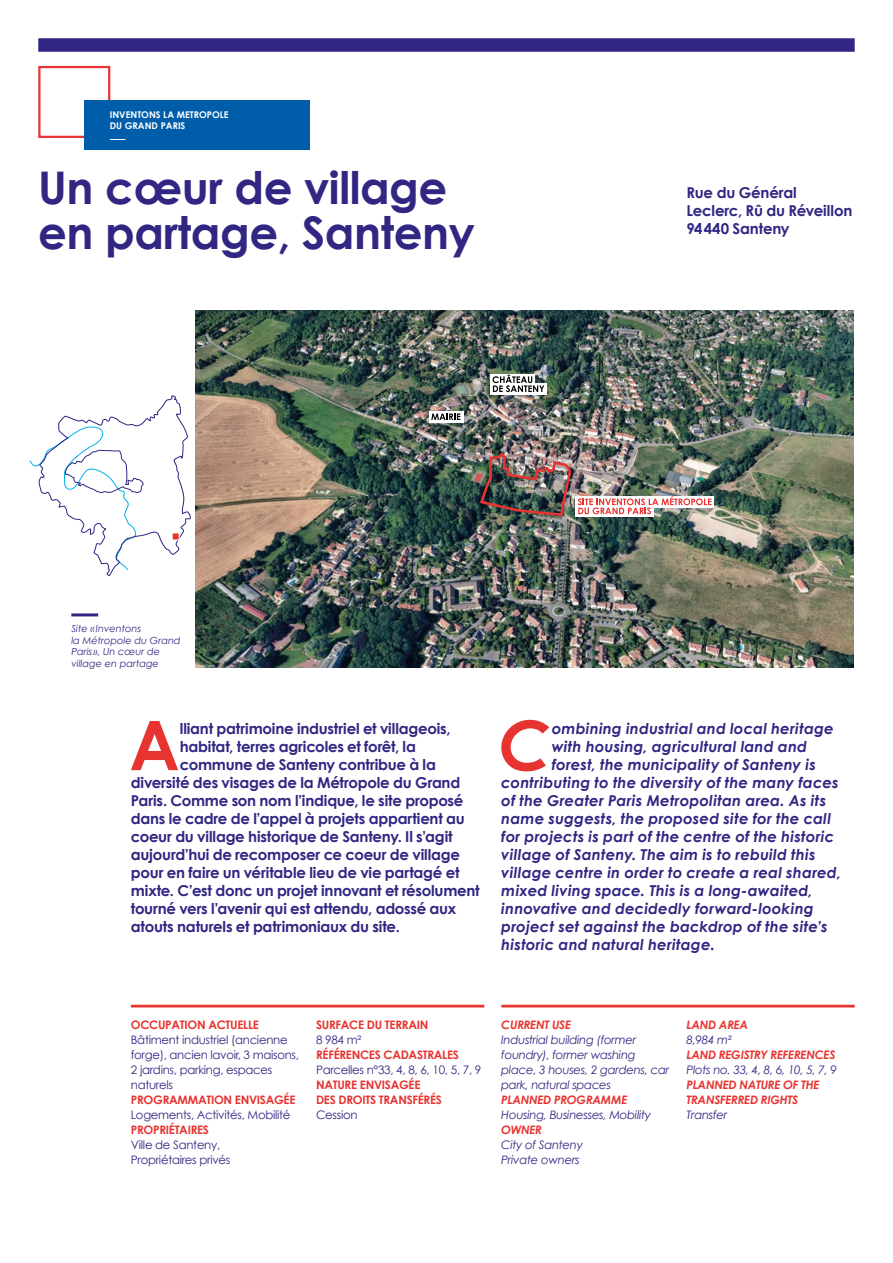
<style>
.page{position:relative;width:893px;height:1263px;background:#fff}
.page>*{position:absolute;margin:0;border:0;box-sizing:border-box;transform-origin:0 0}
.t1{font:700 68.4px "Century Gothic";color:#e73431}
.t2{font:italic 700 68.4px "Century Gothic";color:#e73431}
.t3{font:700 45px/45px "Century Gothic";letter-spacing:-.01em;color:#312783}
.t4{font:700 15px/18px "Century Gothic";letter-spacing:-.015em;color:#312783}
.t5{font:italic 700 15px "Century Gothic";letter-spacing:.01em;color:#312783}
.t6{font:11.7px/15px "Century Gothic";letter-spacing:-.025em;color:#312783}
.t7{font:italic 11.7px/15px "Century Gothic";letter-spacing:-.025em;color:#312783}
.t8{font:700 11.7px/15px "Century Gothic";letter-spacing:-.025em;color:#e73431}
.t9{font:italic 700 11.7px/15px "Century Gothic";letter-spacing:-.025em;color:#e73431}
.t10{font:italic 9.75px/11.7px "Century Gothic";color:#312783}
.t11{font:700 9.3px/11.1px "Century Gothic";color:#fff}
</style>
<div class="page">
<div style="left:38px;top:38px;width:817px;height:14px;background:#312783"></div>
<hr style="left:131px;top:1005px;width:353px;height:2px;background:#e73431">
<hr style="left:71px;top:613px;width:27px;height:3px;background:#312783">
<div style="left:38px;top:66px;width:72px;height:72px;border:2px solid #e73431"></div>
<div style="left:84px;top:101px;width:225px;height:49px;background:#005da9"></div>
<svg style="left:110px;top:139px;width:16px;height:1px"></svg>
<img style="left:196px;top:310px;width:658px;height:357px">
<svg style="left:490px;top:374px;width:45px;height:9px"></svg>
<div style="left:490px;top:383px;width:57px;height:11px;background:#fff"></div>
<svg style="left:493px;top:375px;width:51px;height:17px"></svg>
<div style="left:429px;top:411px;width:34px;height:11px;background:#fff"></div>
<svg style="left:431px;top:413px;width:29px;height:7px"></svg>
<svg style="left:711px;top:496px;width:3px;height:11px"></svg>
<img style="left:478px;top:450px;width:233px;height:67px">
<svg style="left:29px;top:395px;width:162px;height:181px"></svg>
<hr style="left:501px;top:1005px;width:354px;height:2px;background:#e73431">
<p class="t11" style="left:110px;top:108px;width:120px">INVENTONS LA METROPOLE<br>DU GRAND PARIS</p>
<h2 class="t3" style="left:38px;top:164px;width:438px">Un cœur de village en partage, Santeny</h2>
<p class="t4" style="left:686px;top:183px;width:167px">Rue du Général<br>Leclerc, Rû du Réveillon<br>94440 Santeny</p>
<p class="t10" style="left:71px;top:622px;width:111px">Site « Inventons<br>la Métropole du Grand<br>Paris », Un cœur de village en partage</p>
<h1 class="t1" style="left:129px;top:702px;width:52px">A</h1>
<p class="t4" style="left:180px;top:719px;width:272px">lliant patrimoine industriel et villageois,</p>
<p class="t4" style="left:180px;top:737px;width:238px">habitat, terres agricoles et forêt, la</p>
<p class="t4" style="left:180px;top:755px;width:258px">commune de Santeny contribue à la</p>
<p class="t4" style="left:131px;top:773px;width:331px">diversité des visages de la Métropole du Grand</p>
<p class="t4" style="left:131px;top:791px;width:334px">Paris. Comme son nom l’indique, le site proposé</p>
<p class="t4" style="left:131px;top:809px;width:335px">dans le cadre de l’appel à projets appartient au</p>
<p class="t4" style="left:131px;top:827px;width:323px">coeur du village historique de Santeny. Il s’agit</p>
<p class="t4" style="left:131px;top:845px;width:331px">aujourd’hui de recomposer ce coeur de village</p>
<p class="t4" style="left:131px;top:863px;width:330px">pour en faire un véritable lieu de vie partagé et</p>
<p class="t4" style="left:131px;top:881px;width:350px">mixte. C’est donc un projet innovant et résolument</p>
<p class="t4" style="left:131px;top:899px;width:327px">tourné vers l’avenir qui est attendu, adossé aux</p>
<p class="t4" style="left:131px;top:917px;width:270px">atouts naturels et patrimoniaux du site.</p>
<h1 class="t2" style="left:498px;top:701px;width:55px">C</h1>
<p class="t5" style="left:552px;top:719px;width:283px">ombining industrial and local heritage</p>
<p class="t5" style="left:552px;top:737px;width:257px">with housing, agricultural land and</p>
<p class="t5" style="left:552px;top:755px;width:266px">forest, the municipality of Santeny is</p>
<p class="t5" style="left:501px;top:773px;width:339px">contributing to the diversity of the many faces</p>
<p class="t5" style="left:501px;top:791px;width:326px">of the Greater Paris Metropolitan area. As its</p>
<p class="t5" style="left:501px;top:809px;width:331px">name suggests, the proposed site for the call</p>
<p class="t5" style="left:501px;top:827px;width:334px">for projects is part of the centre of the historic</p>
<p class="t5" style="left:501px;top:845px;width:316px">village of Santeny. The aim is to rebuild this</p>
<p class="t5" style="left:501px;top:863px;width:341px">village centre in order to create a real shared,</p>
<p class="t5" style="left:501px;top:881px;width:313px">mixed living space. This is a long-awaited,</p>
<p class="t5" style="left:501px;top:899px;width:314px">innovative and decidedly forward-looking</p>
<p class="t5" style="left:501px;top:917px;width:328px">project set against the backdrop of the site’s</p>
<p class="t5" style="left:501px;top:935px;width:215px">historic and natural heritage.</p>
<p class="t8" style="left:131px;top:1017px;width:130px">OCCUPATION ACTUELLE</p>
<p class="t6" style="left:131px;top:1032px;width:170px">Bâtiment industriel (ancienne forge), ancien lavoir, 3 maisons,<br>2 jardins, parking, espaces naturels</p>
<p class="t8" style="left:131px;top:1092px;width:166px">PROGRAMMATION ENVISAGÉE</p>
<p class="t6" style="left:131px;top:1107px;width:161px">Logements, Activités, Mobilité</p>
<p class="t8" style="left:131px;top:1122px;width:80px">PROPRIÉTAIRES</p>
<p class="t6" style="left:131px;top:1137px;width:101px">Ville de Santeny,<br>Propriétaires privés</p>
<p class="t8" style="left:316px;top:1017px;width:114px">SURFACE DU TERRAIN</p>
<p class="t6" style="left:316px;top:1032px;width:47px">8 984 m²</p>
<p class="t8" style="left:316px;top:1047px;width:144px">RÉFÉRENCES CADASTRALES</p>
<p class="t6" style="left:316px;top:1062px;width:167px">Parcelles n°33, 4, 8, 6, 10, 5, 7, 9</p>
<p class="t8" style="left:316px;top:1077px;width:127px">NATURE ENVISAGÉE<br>DES DROITS TRANSFÉRÉS</p>
<p class="t6" style="left:316px;top:1107px;width:43px">Cession</p>
<p class="t9" style="left:501px;top:1017px;width:71px">CURRENT USE</p>
<p class="t7" style="left:501px;top:1032px;width:169px">Industrial building (former foundry), former washing place, 3 houses, 2 gardens, car park, natural spaces</p>
<p class="t9" style="left:501px;top:1092px;width:128px">PLANNED PROGRAMME</p>
<p class="t7" style="left:501px;top:1107px;width:151px">Housing, Businesses, Mobility</p>
<p class="t9" style="left:501px;top:1122px;width:42px">OWNER</p>
<p class="t7" style="left:501px;top:1137px;width:83px">City of Santeny<br>Private owners</p>
<p class="t9" style="left:686px;top:1017px;width:63px">LAND AREA</p>
<p class="t7" style="left:686px;top:1032px;width:47px">8,984 m²</p>
<p class="t9" style="left:686px;top:1047px;width:150px">LAND REGISTRY REFERENCES</p>
<p class="t7" style="left:686px;top:1062px;width:152px">Plots no. 33, 4, 8, 6, 10, 5, 7, 9</p>
<p class="t9" style="left:686px;top:1077px;width:134px">PLANNED NATURE OF THE<br>TRANSFERRED RIGHTS</p>
<p class="t7" style="left:686px;top:1107px;width:42px">Transfer</p>
</div>
